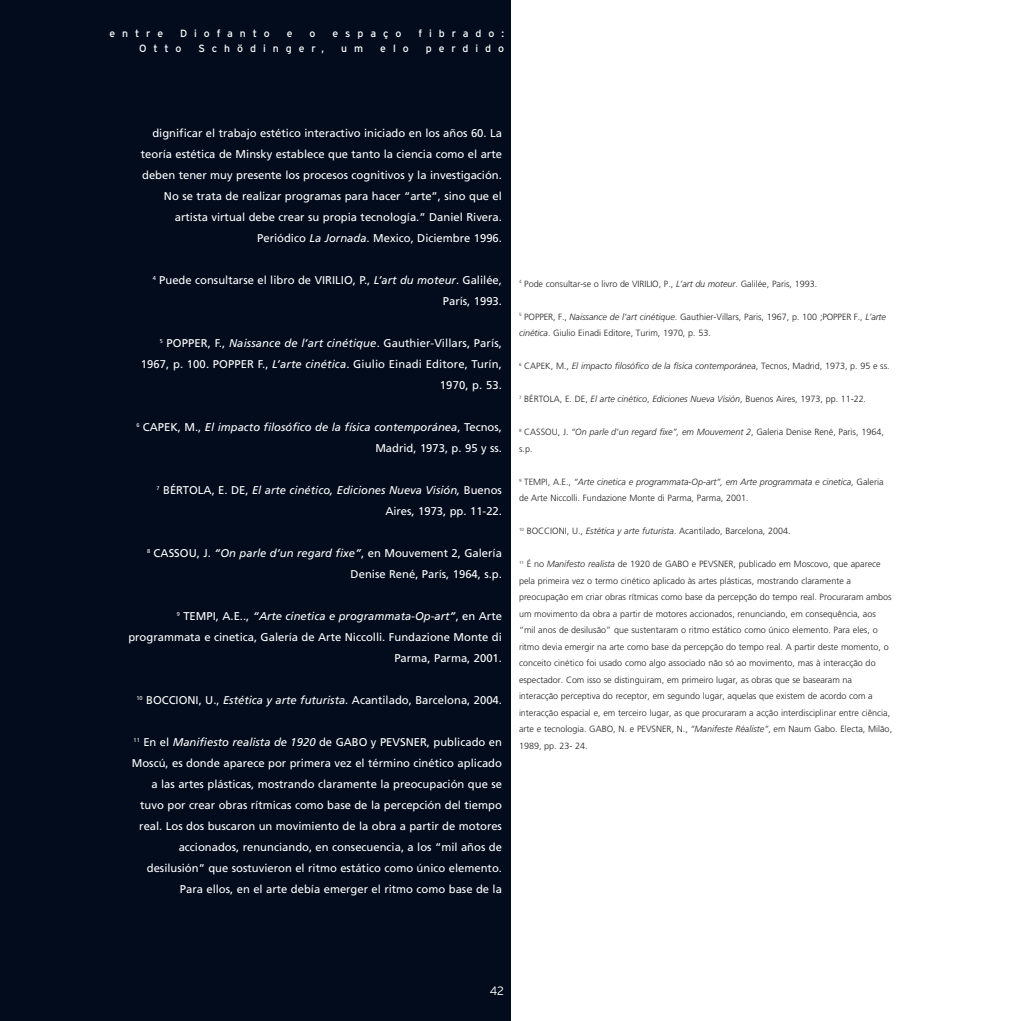
<style>
.page{position:relative;width:1021px;height:1021px;background:#fff}
.page>*{position:absolute;margin:0;border:0;box-sizing:border-box;transform-origin:0 0}
.t1{font:300 12px "Interstate";color:#fff}
.t2{font:11.25px/21px "Frutiger";color:#fff;text-align:right}
.t3{font:italic 11.25px/21px "Frutiger";color:#fff;text-align:right}
.t4{font:10.5px "Interstate";letter-spacing:.66em;color:#fff}
.t5{font:300 9px/16.5px "Frutiger";color:#231f20}
.t6{font:italic 300 9px "Frutiger";color:#231f20}
.s1{font-style:italic}
.s2{font-style:normal}
</style>
<div class="page">
<div style="left:0;top:0;width:510px;height:1020px;background:#030c1c"></div>
<p class="t4" style="left:109px;top:30px;width:55px">entre</p>
<p class="t4" style="left:180px;top:30px;width:91px">Diofanto</p>
<p class="t4" style="left:287px;top:30px;width:7px">e</p>
<p class="t4" style="left:309px;top:30px;width:7px">o</p>
<p class="t4" style="left:332px;top:30px;width:70px">espaço</p>
<p class="t4" style="left:418px;top:30px;width:87px">fibrado:</p>
<p class="t4" style="left:139px;top:45px;width:44px">Otto</p>
<p class="t4" style="left:198px;top:45px;width:127px">Schödinger,</p>
<p class="t4" style="left:341px;top:45px;width:23px">u m</p>
<p class="t4" style="left:380px;top:45px;width:30px">elo</p>
<p class="t4" style="left:426px;top:45px;width:80px">perdido</p>
<p class="t2" style="left:141px;top:123px;width:362px">dignificar el trabajo estético interactivo iniciado en los años 60. La teoría estética de Minsky establece que tanto la ciencia como el arte deben tener muy presente los procesos cognitivos y la investigación.<br>No se trata de realizar programas para hacer “arte”, sino que el artista virtual debe crear su propia tecnología.” Daniel Rivera.<br>Periódico <span class="s1">La Jornada</span>. Mexico, Diciembre 1996.</p>
<p class="t2" style="left:153px;top:270px;width:351px"><sup>4</sup> Puede consultarse el libro de VIRILIO, P., <span class="s1">L’art du moteur</span>. Galilée,<br>París, 1993.</p>
<p class="t2" style="left:141px;top:333px;width:363px"><sup>5</sup> POPPER, F., <span class="s1">Naissance de l’art cinétique</span>. Gauthier-Villars, París,<br>1967, p. 100. POPPER F., <span class="s1">L’arte cinética</span>. Giulio Einadi Editore, Turín,<br>1970, p. 53.</p>
<p class="t3" style="left:136px;top:417px;width:367px"><sup>6</sup> <span class="s2">CAPEK, M.,</span> El impacto filosófico de la física contemporánea<span class="s2">, Tecnos,<br>Madrid, 1973, p. 95 y ss.</span></p>
<p class="t2" style="left:157px;top:480px;width:347px"><sup>7</sup> BÉRTOLA, E. DE, <span class="s1">El arte cinético, Ediciones Nueva Visión,</span> Buenos<br>Aires, 1973, pp. 11-22.</p>
<p class="t2" style="left:147px;top:543px;width:356px"><sup>8</sup> CASSOU, J. <span class="s1">“On parle d’un regard fixe”</span>, en Mouvement 2, Galería<br>Denise René, París, 1964, s.p.</p>
<p class="t2" style="left:128px;top:606px;width:375px"><sup>9</sup> TEMPI, A.E.., <span class="s1">“Arte cinetica e programmata-Op-art”</span>, en Arte programmata e cinetica, Galería de Arte Niccolli. Fundazione Monte di<br>Parma, Parma, 2001.</p>
<p class="t2" style="left:136px;top:690px;width:367px"><sup>10</sup> BOCCIONI, U., <span class="s1">Estética y arte futurista.</span> Acantilado, Barcelona, 2004.</p>
<p class="t2" style="left:132px;top:732px;width:372px"><sup>11</sup> En el <span class="s1">Manifiesto realista de 1920</span> de GABO y PEVSNER, publicado en Moscú, es donde aparece por primera vez el término cinético aplicado a las artes plásticas, mostrando claramente la preocupación que se tuvo por crear obras rítmicas como base de la percepción del tiempo real. Los dos buscaron un movimiento de la obra a partir de motores accionados, renunciando, en consecuencia, a los “mil años de desilusión” que sostuvieron el ritmo estático como único elemento.<br>Para ellos, en el arte debía emerger el ritmo como base de la</p>
<p class="t5" style="left:519px;top:276px;width:300px"><sup>4</sup> Pode consultar-se o livro de VIRILIO, P., <span class="s1">L’art du moteur</span>. Galilée, Paris, 1993.</p>
<p class="t5" style="left:519px;top:309px;width:368px"><sup>5</sup> POPPER, F., <span class="s1">Naissance de l’art cinétique</span>. Gauthier-Villars, Paris, 1967, p. 100 ;POPPER F., <span class="s1">L’arte cinética</span>. Giulio Einadi Editore, Turim, 1970, p. 53.</p>
<p class="t6" style="left:519px;top:362px;width:372px"><sup>6</sup> <span class="s2">CAPEK, M.,</span> El impacto filosófico de la física contemporánea<span class="s2">, Tecnos, Madrid, 1973, p. 95 e ss.</span></p>
<p class="t5" style="left:519px;top:391px;width:349px"><sup>7</sup> BÉRTOLA, E. DE, <span class="s1">El arte cinético</span>, <span class="s1">Ediciones Nueva Visión</span>, Buenos Aires, 1973, pp. 11-22<span class="s1">.</span></p>
<p class="t5" style="left:519px;top:424px;width:366px"><sup>8</sup> CASSOU, J. <span class="s1">“On parle d’un regard fixe”, em Mouvement 2</span>, Galeria Denise René, Paris, 1964, s.p.</p>
<p class="t5" style="left:519px;top:474px;width:366px"><sup>9</sup> TEMPI, A.E., <span class="s1">“Arte cinetica e programmata-Op-art”, em Arte programmata e cinetica</span>, Galeria de Arte Niccolli. Fundazione Monte di Parma, Parma, 2001.</p>
<p class="t5" style="left:519px;top:523px;width:273px"><sup>10</sup> BOCCIONI, U., <span class="s1">Estética y arte futurista</span>. Acantilado, Barcelona, 2004.</p>
<p class="t5" style="left:519px;top:556px;width:374px"><sup>11</sup> É no <span class="s1">Manifesto realista</span> de 1920 de GABO e PEVSNER, publicado em Moscovo, que aparece pela primeira vez o termo cinético aplicado às artes plásticas, mostrando claramente a preocupação em criar obras rítmicas como base da percepção do tempo real. Procuraram ambos um movimento da obra a partir de motores accionados, renunciando, em consequência, aos “mil anos de desilusão” que sustentaram o ritmo estático como único elemento. Para eles, o ritmo devia emergir na arte como base da percepção do tempo real. A partir deste momento, o conceito cinético foi usado como algo associado não só ao movimento, mas à interacção do espectador. Com isso se distinguiram, em primeiro lugar, as obras que se basearam na interacção perceptiva do receptor, em segundo lugar, aquelas que existem de acordo com a interacção espacial e, em terceiro lugar, as que procuraram a acção interdisciplinar entre ciência, arte e tecnologia. GABO, N. e PEVSNER, N., <span class="s1">“Manifeste Réaliste”</span>, em Naum Gabo. Electa, Milão, 1989, pp. 23- 24.</p>
<h1 class="t1" style="left:490px;top:986px;width:16px">42</h1>
</div>
